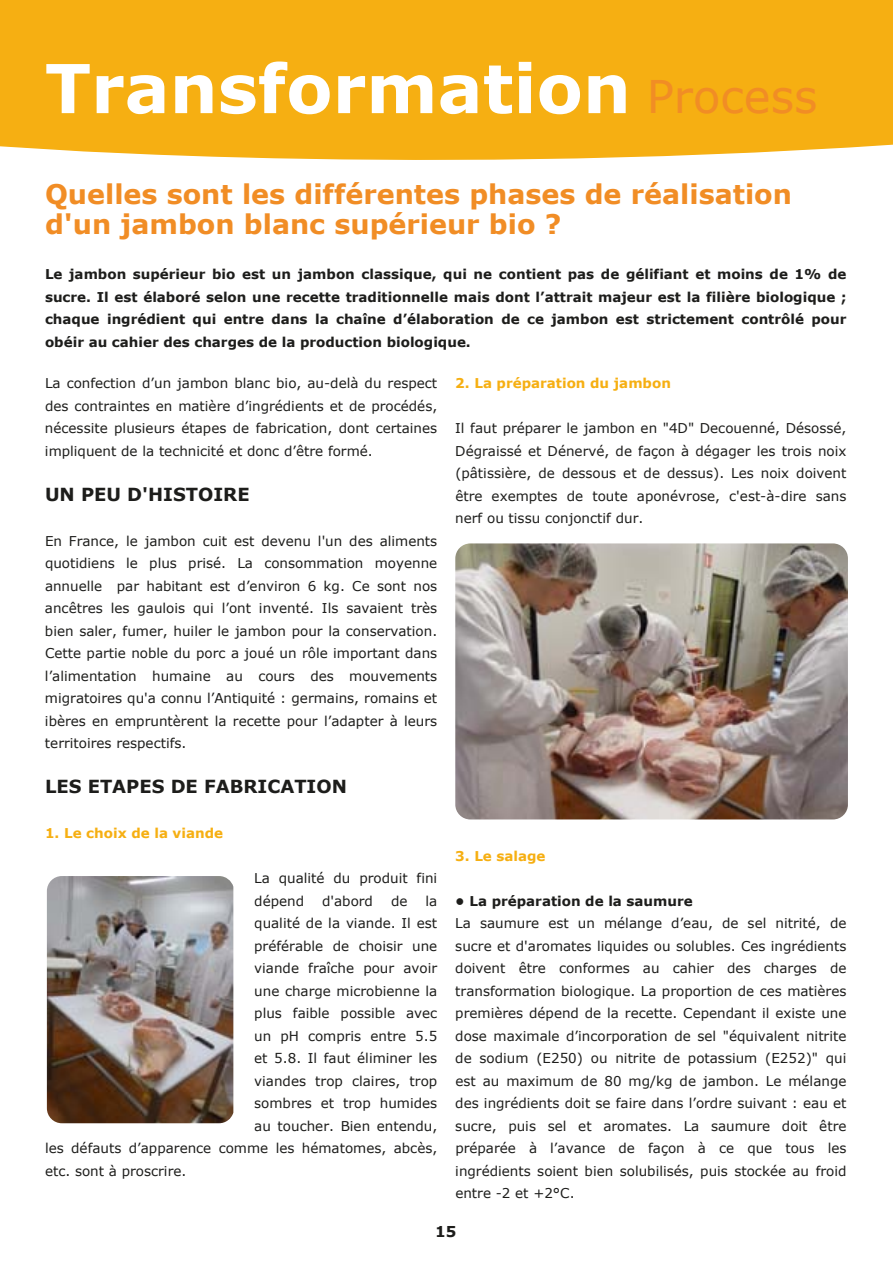
<style>
.page{position:relative;width:893px;height:1263px;background:#fff}
.page>*{position:absolute;margin:0;border:0;box-sizing:border-box;transform-origin:0 0}
.t1{font:700 67.5px "Verdana";color:#fff}
.t2{font:700 27px/30px "Verdana";color:#f18d25}
.t3{font:700 18px "Verdana";color:#1d1d1b}
.t4{font:700 15px "Verdana";color:#1d1d1b}
.t5{font:13.5px/22.5px "Verdana";color:#1d1d1b;text-align:justify}
.t6{font:700 13.5px/22.5px "Verdana";color:#1d1d1b;text-align:justify}
.t7{font:700 13.5px "Verdana";color:#f6af12}
.s1{font-weight:400;font-size:45px;color:#f18d25}
.s2{font-weight:700}
</style>
<div class="page">
<div style="left:0;top:0;width:893px;height:160px;background:#f6af12"></div>
<img style="left:455px;top:543px;width:393px;height:276px">
<img style="left:47px;top:876px;width:186px;height:247px">
<p class="t1" style="left:45px;top:46px;width:774px">Transformation <span class="s1">Process</span></p>
<p class="t2" style="left:45px;top:178px;width:748px">Quelles sont les différentes phases de réalisation d'un jambon blanc supérieur bio ?</p>
<p class="t6" style="left:45px;top:262px;width:803px">Le jambon supérieur bio est un jambon classique, qui ne contient pas de gélifiant et moins de 1% de sucre. Il est élaboré selon une recette traditionnelle mais dont l’attrait majeur est la filière biologique ; chaque ingrédient qui entre dans la chaîne d’élaboration de ce jambon est strictement contrôlé pour obéir au cahier des charges de la production biologique.</p>
<p class="t5" style="left:45px;top:372px;width:394px">La confection d’un jambon blanc bio, au-delà du respect des contraintes en matière d’ingrédients et de procédés, nécessite plusieurs étapes de fabrication, dont certaines impliquent de la technicité et donc d’être formé.</p>
<p class="t3" style="left:45px;top:483px;width:206px">UN PEU D'HISTOIRE</p>
<p class="t5" style="left:45px;top:529px;width:394px">En France, le jambon cuit est devenu l'un des aliments quotidiens le plus prisé. La consommation moyenne annuelle par habitant est d’environ 6 kg. Ce sont nos ancêtres les gaulois qui l’ont inventé. Ils savaient très bien saler, fumer, huiler le jambon pour la conservation.<br>Cette partie noble du porc a joué un rôle important dans l’alimentation humaine au cours des mouvements migratoires qu'a connu l’Antiquité : germains, romains et ibères en empruntèrent la recette pour l’adapter à leurs territoires respectifs.</p>
<p class="t3" style="left:45px;top:775px;width:304px">LES ETAPES DE FABRICATION</p>
<p class="t7" style="left:45px;top:825px;width:180px">1. Le choix de la viande</p>
<p class="t5" style="left:254px;top:867px;width:184px">La qualité du produit fini dépend</p>
<p class="t5" style="left:322px;top:889px;width:52px">d'abord</p>
<p class="t5" style="left:391px;top:889px;width:18px">de</p>
<p class="t5" style="left:425px;top:889px;width:13px">la</p>
<p class="t5" style="left:254px;top:912px;width:184px">qualité de la viande. Il est</p>
<p class="t5" style="left:254px;top:934px;width:185px">préférable de choisir une</p>
<p class="t5" style="left:254px;top:957px;width:185px">viande fraîche pour avoir</p>
<p class="t5" style="left:254px;top:979px;width:185px">une charge microbienne la</p>
<p class="t5" style="left:254px;top:1002px;width:185px">plus faible possible avec</p>
<p class="t5" style="left:254px;top:1024px;width:185px">un pH compris entre 5.5</p>
<p class="t5" style="left:254px;top:1047px;width:185px">et 5.8. Il faut éliminer les</p>
<p class="t5" style="left:254px;top:1069px;width:185px">viandes trop claires, trop</p>
<p class="t5" style="left:254px;top:1092px;width:185px">sombres et trop humides</p>
<p class="t5" style="left:254px;top:1114px;width:185px">au toucher. Bien entendu,</p>
<p class="t5" style="left:45px;top:1137px;width:394px">les défauts d’apparence comme les hématomes, abcès,</p>
<p class="t5" style="left:45px;top:1159px;width:143px">etc. sont à proscrire.</p>
<p class="t7" style="left:455px;top:375px;width:217px">2. La préparation du jambon</p>
<p class="t5" style="left:455px;top:417px;width:393px">Il faut préparer le jambon en "4D" Decouenné, Désossé, Dégraissé et Dénervé, de façon à dégager les trois noix (pâtissière, de dessous et de dessus). Les noix doivent être exemptes de toute aponévrose, c'est-à-dire sans nerf ou tissu conjonctif dur.</p>
<p class="t7" style="left:455px;top:847px;width:92px">3. Le salage</p>
<p class="t5" style="left:455px;top:889px;width:393px;text-align:left"><span class="s2">• La préparation de la saumure<br></span>La saumure est un mélange d’eau, de sel nitrité, de sucre et d'aromates liquides ou solubles. Ces ingrédients doivent être conformes au cahier des charges de transformation biologique. La proportion de ces matières premières dépend de la recette. Cependant il existe une dose maximale d’incorporation de sel "équivalent nitrite de sodium (E250) ou nitrite de potassium (E252)" qui est au maximum de 80 mg/kg de jambon. Le mélange des ingrédients doit se faire dans l’ordre suivant : eau et sucre, puis sel et aromates. La saumure doit être préparée à l’avance de façon à ce que tous les ingrédients soient bien solubilisés, puis stockée au froid entre -2 et +2°C.</p>
<p class="t4" style="left:435px;top:1222px;width:23px">15</p>
</div>
